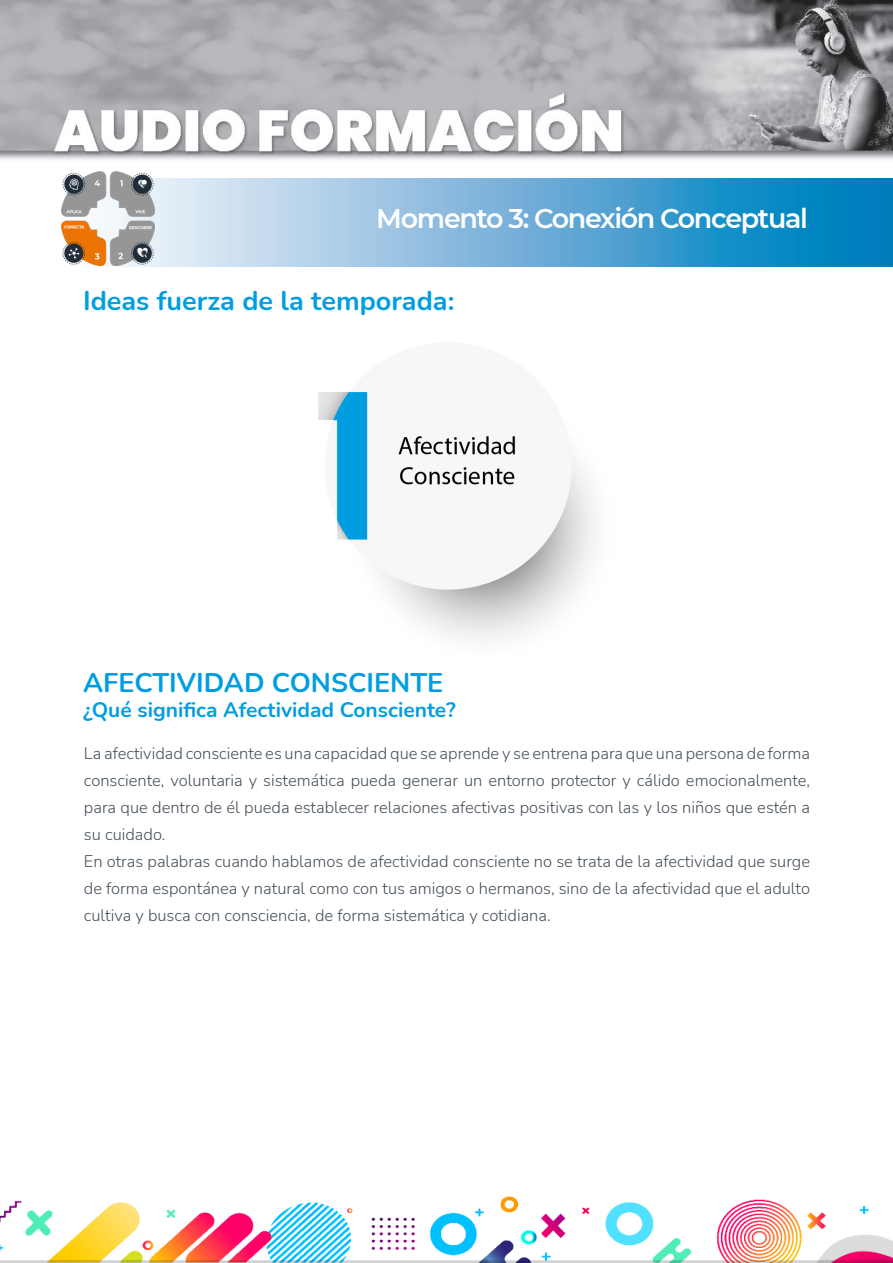
<style>
.page{position:relative;width:893px;height:1263px;background:#fff}
.page>*{position:absolute;margin:0;border:0;box-sizing:border-box;transform-origin:0 0}
.Parrafo{font:700 27px "Nunito";color:#009ee0}
.Titulos{font:600 27px "Montserrat";letter-spacing:-.05em;color:#fff}
.Parrafo-2{font:700 21px "Nunito";color:#009ee0}
.Parrafo-3{font:300 16.5px/27px "Nunito";color:#46505a;text-align:justify}
</style>
<div class="page">
<img style="left:0;top:0;width:893px;height:160px">
<img style="left:0;top:1196px;width:893px;height:67px">
<svg style="left:94px;top:179px;width:799px;height:87px;background:#6cb0d8"></svg>
<img style="left:61px;top:172px;width:94px;height:93px">
<img style="left:318px;top:392px;width:277px;height:247px">
<p class="Titulos" style="left:376px;top:199px;width:433px">Momento 3: Conexión Conceptual</p>
<p class="Parrafo" style="left:83px;top:281px;width:373px">Ideas fuerza de la temporada:</p>
<p class="Parrafo" style="left:83px;top:663px;width:362px">AFECTIVIDAD CONSCIENTE</p>
<p class="Parrafo-2" style="left:83px;top:695px;width:374px">¿Qué significa Afectividad Consciente?</p>
<p class="Parrafo-3" style="left:84px;top:740px;width:728px">La afectividad consciente es una capacidad que se aprende y se entrena para que una persona de forma consciente, voluntaria y sistemática pueda generar un entorno protector y cálido emocionalmente, para que dentro de él pueda establecer relaciones afectivas positivas con las y los niños que estén a su cuidado.</p>
<p class="Parrafo-3" style="left:84px;top:848px;width:728px">En otras palabras cuando hablamos de afectividad consciente no se trata de la afectividad que surge de forma espontánea y natural como con tus amigos o hermanos, sino de la afectividad que el adulto cultiva y busca con consciencia, de forma sistemática y cotidiana.</p>
</div>
